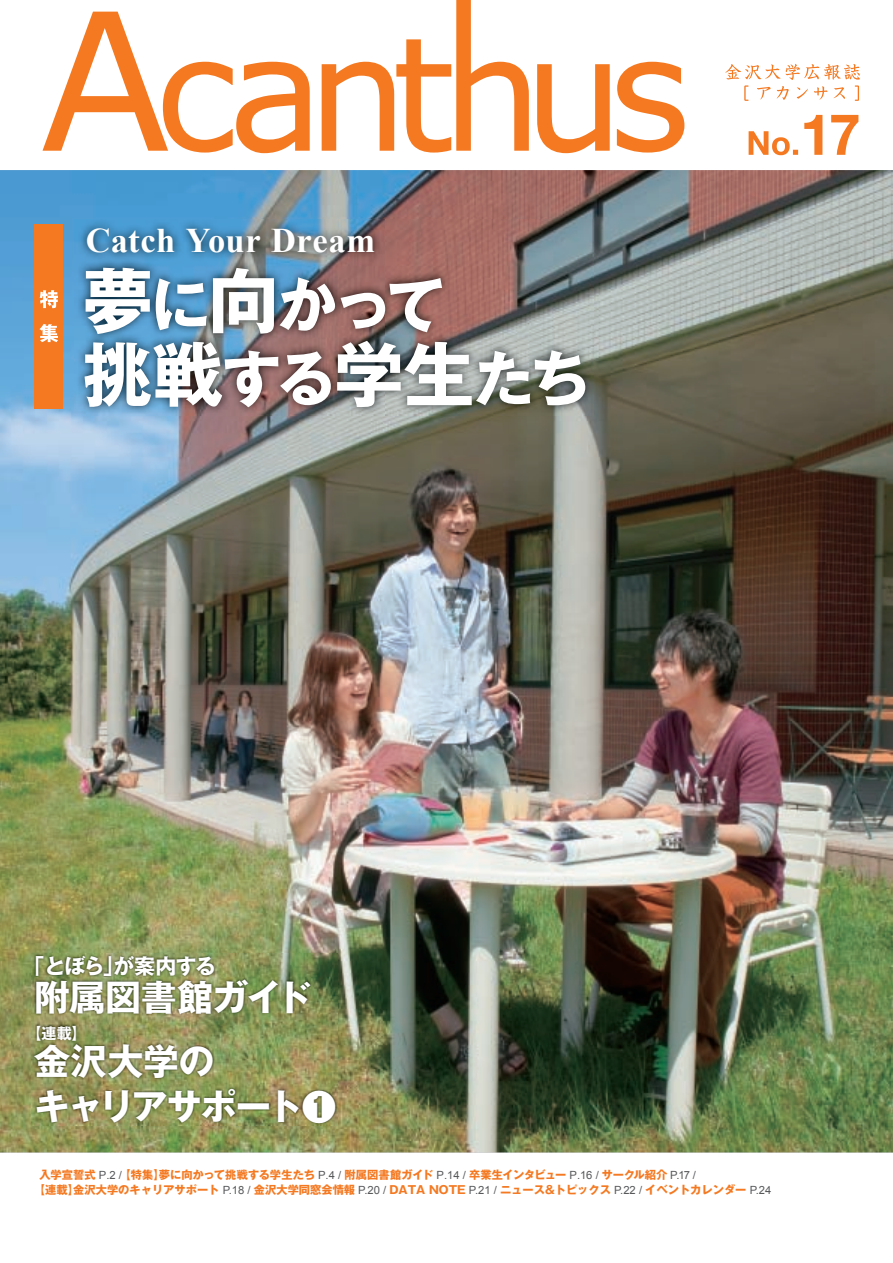
<style>
.page{position:relative;width:893px;height:1263px;background:#fff}
.page>*{position:absolute;margin:0;border:0;box-sizing:border-box;transform-origin:0 0}
.t1{font:700 70.5px "Gothic MB101 Pro";color:#fff}
.t2{font:700 60px "Gothic MB101 Pro";color:#fff}
.t3{font:700 36px/45px "Gothic MB101 Pro";letter-spacing:-.02em;color:#fff}
.t4{font:700 34.5px "Times New Roman";letter-spacing:.015em;color:#fff}
.t5{font:700 21px "Gothic MB101 Pro";letter-spacing:-.02em;color:#fff}
.t6{font:700 15px "Gothic MB101 Pro";color:#fff}
.t7{font:700 11.25px/15px "Gothic MB101 Pro";color:#f47921}
.s1{font-size:70.5px}
.s2{font-size:60px}
.s3{font-size:34.5px}
.s4{font-family:"Arial";font-weight:400;color:#57585a}
</style>
<div class="page">
<img style="left:0;top:170px;width:893px;height:982px">
<img style="left:32px;top:953px;width:305px;height:172px">
<div style="left:34px;top:224px;width:29px;height:184px;background:#f47921"></div>
<svg style="left:39px;top:290px;width:19px;height:52px"></svg>
<img style="left:75px;top:219px;width:518px;height:197px">
<svg style="left:43px;top:12px;width:267px;height:141px"></svg>
<svg style="left:322px;top:0;width:207px;height:153px"></svg>
<svg style="left:537px;top:64px;width:73px;height:89px"></svg>
<svg style="left:617px;top:62px;width:67px;height:91px"></svg>
<svg style="left:725px;top:64px;width:135px;height:37px"></svg>
<svg style="left:749px;top:115px;width:109px;height:40px"></svg>
<p class="t4" style="left:86px;top:217px;width:291px">Catch Your Dream</p>
<p class="t2" style="left:82px;top:255px;width:364px"><span class="s1">夢</span>に<span class="s1">向</span>かって</p>
<p class="t1" style="left:82px;top:316px;width:509px">挑戦<span class="s2">する</span>学生<span class="s2">たち</span></p>
<p class="t5" style="left:24px;top:948px;width:194px">「とぼらが案内する</p>
<p class="t5" style="left:103px;top:948px;width:22px">」</p>
<p class="t3" style="left:34px;top:970px;width:280px">附属図書館ガイド</p>
<p class="t6" style="left:27px;top:1020px;width:61px">【連載【</p>
<p class="t3" style="left:34px;top:1035px;width:304px">金沢大学の<br>キャリアサポート<span class="s3">1</span></p>
<p class="t7" style="left:73px;top:1166px;width:699px;text-indent:-34px">入学宣誓式 <span class="s4">P.2</span> 【<span class="s4">/</span> 特集】<br>金沢大学のキャリアサポート <span class="s4">P.18 /</span> 金沢大学同窓会情報 <span class="s4">P.20 /</span> DATA NOTE <span class="s4">P.21 /</span> ニュース&amp;トピックス <span class="s4">P.22 /</span> イベントカレンダー <span class="s4">P.24</span></p>
<p class="t7" style="left:159px;top:1166px;width:539px">夢に向かって挑戦する学生たち <span class="s4">P.4 /</span> 附属図書館ガイド <span class="s4">P.14 /</span> 卒業生インタビュー <span class="s4">P.16 /</span> サークル紹介 <span class="s4">P.17 /</span></p>
<p class="t7" style="left:34px;top:1181px;width:46px">【連載】</p>
</div>
